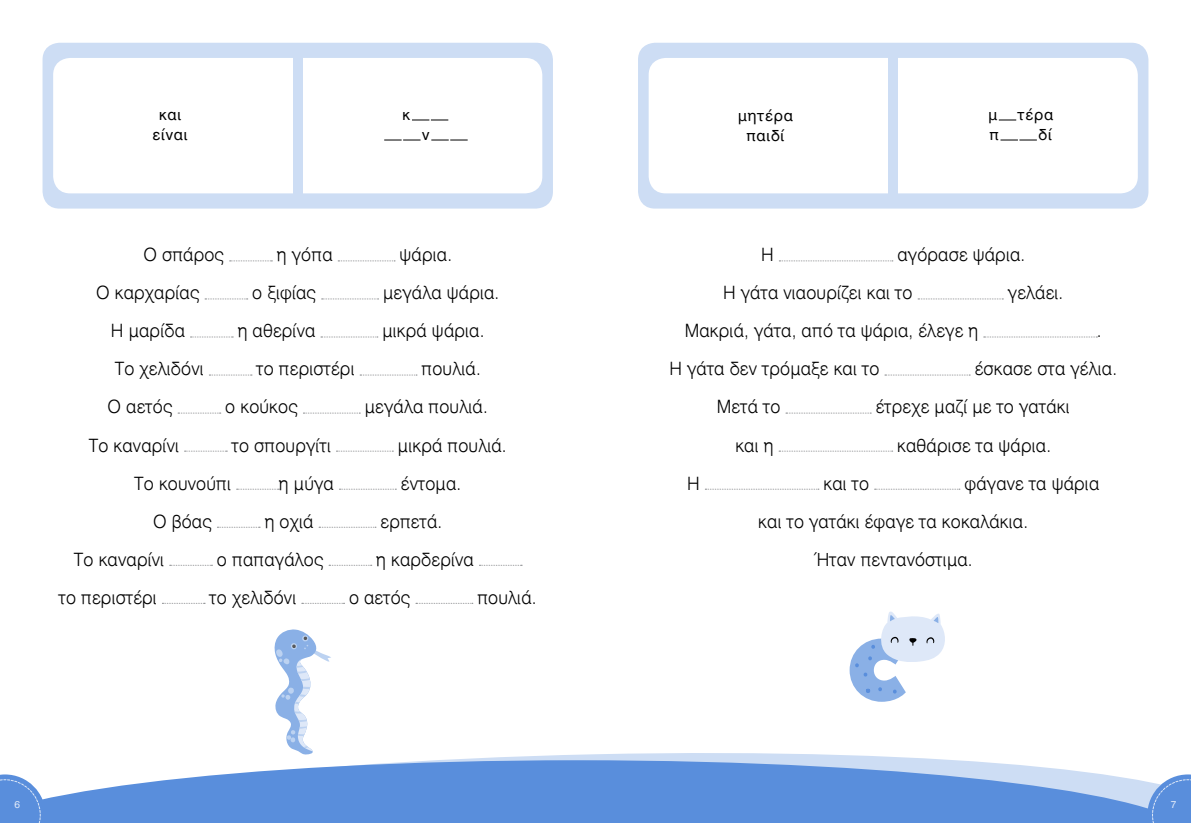
<style>
.page{position:relative;width:1191px;height:823px;background:#fff}
.page>*{position:absolute;margin:0;border:0;box-sizing:border-box;transform-origin:0 0}
.t1{font:300 18px/38px "UB Helvetica";letter-spacing:.01em;color:#000}
.t2{font:15px/20px "UB Helvetica";letter-spacing:.055em;color:#000;text-align:center}
.t3{font:10px "UB Helvetica";color:#dee8f8}
</style>
<div class="page">
<div style="left:43px;top:43px;width:510px;height:165px;background:#cdddf4;border-radius:17px"></div>
<div style="left:53px;top:58px;width:489px;height:135px;background:#fff;border-radius:17px"></div>
<div style="left:293px;top:54px;width:9px;height:148px;background:#cdddf4"></div>
<svg style="left:303px;top:753px;width:629px;height:6px"></svg>
<svg style="left:46px;top:759px;width:1101px;height:63px;fill:#598edc"></svg>
<svg style="left:1147px;top:774px;width:44px;height:48px"></svg>
<svg style="left:0;top:774px;width:46px;height:48px"></svg>
<div style="left:638px;top:43px;width:510px;height:165px;background:#cdddf4;border-radius:17px"></div>
<div style="left:648px;top:58px;width:489px;height:135px;background:#fff;border-radius:17px"></div>
<div style="left:888px;top:54px;width:10px;height:148px;background:#cdddf4"></div>
<svg style="left:999px;top:120px;width:16px;height:1px"></svg>
<svg style="left:1001px;top:140px;width:35px;height:1px"></svg>
<svg style="left:779px;top:260px;width:114px;height:1px"></svg>
<svg style="left:918px;top:298px;width:85px;height:1px"></svg>
<svg style="left:983px;top:336px;width:114px;height:1px"></svg>
<svg style="left:885px;top:374px;width:85px;height:1px"></svg>
<svg style="left:786px;top:412px;width:85px;height:1px"></svg>
<svg style="left:779px;top:450px;width:113px;height:1px"></svg>
<svg style="left:705px;top:488px;width:114px;height:1px"></svg>
<svg style="left:874px;top:488px;width:86px;height:1px"></svg>
<svg style="left:412px;top:120px;width:36px;height:1px"></svg>
<svg style="left:385px;top:140px;width:35px;height:1px"></svg>
<svg style="left:432px;top:140px;width:35px;height:1px"></svg>
<svg style="left:230px;top:260px;width:42px;height:1px"></svg>
<svg style="left:338px;top:260px;width:57px;height:1px"></svg>
<svg style="left:205px;top:298px;width:43px;height:1px"></svg>
<svg style="left:322px;top:298px;width:56px;height:1px"></svg>
<svg style="left:190px;top:336px;width:43px;height:1px"></svg>
<svg style="left:321px;top:336px;width:57px;height:1px"></svg>
<svg style="left:209px;top:374px;width:43px;height:1px"></svg>
<svg style="left:360px;top:374px;width:57px;height:1px"></svg>
<svg style="left:178px;top:412px;width:43px;height:1px"></svg>
<svg style="left:303px;top:412px;width:57px;height:1px"></svg>
<svg style="left:184px;top:450px;width:43px;height:1px"></svg>
<svg style="left:336px;top:450px;width:57px;height:1px"></svg>
<svg style="left:237px;top:488px;width:42px;height:1px"></svg>
<svg style="left:339px;top:488px;width:57px;height:1px"></svg>
<svg style="left:217px;top:526px;width:43px;height:1px"></svg>
<svg style="left:319px;top:526px;width:57px;height:1px"></svg>
<svg style="left:170px;top:564px;width:42px;height:1px"></svg>
<svg style="left:329px;top:564px;width:43px;height:1px"></svg>
<svg style="left:479px;top:564px;width:43px;height:1px"></svg>
<svg style="left:162px;top:602px;width:43px;height:1px"></svg>
<svg style="left:302px;top:602px;width:42px;height:1px"></svg>
<svg style="left:416px;top:602px;width:57px;height:1px"></svg>
<svg style="left:849px;top:611px;width:96px;height:90px"></svg>
<svg style="left:274px;top:629px;width:57px;height:125px"></svg>
<p class="t2" style="left:153px;top:105px;width:36px">και είναι</p>
<p class="t2" style="left:402px;top:105px;width:9px">κ</p>
<p class="t2" style="left:422px;top:125px;width:9px">ν</p>
<p class="t2" style="left:738px;top:105px;width:56px">μητέρα παιδί</p>
<p class="t2" style="left:988px;top:105px;width:10px">μ</p>
<p class="t2" style="left:1018px;top:105px;width:37px">τέρα</p>
<p class="t2" style="left:989px;top:125px;width:11px">π</p>
<p class="t2" style="left:1038px;top:125px;width:15px">δί</p>
<p class="t1" style="left:143px;top:235px;width:82px">Ο σπάρος</p>
<p class="t1" style="left:277px;top:235px;width:57px">η γόπα</p>
<p class="t1" style="left:399px;top:235px;width:54px">ψάρια.</p>
<p class="t1" style="left:96px;top:273px;width:105px">Ο καρχαρίας</p>
<p class="t1" style="left:252px;top:273px;width:65px">ο ξιφίας</p>
<p class="t1" style="left:383px;top:273px;width:118px">μεγάλα ψάρια.</p>
<p class="t1" style="left:111px;top:311px;width:75px">Η μαρίδα</p>
<p class="t1" style="left:238px;top:311px;width:79px">η αθερίνα</p>
<p class="t1" style="left:382px;top:311px;width:104px">μικρά ψάρια.</p>
<p class="t1" style="left:115px;top:349px;width:91px">Το χελιδόνι</p>
<p class="t1" style="left:256px;top:349px;width:99px">το περιστέρι</p>
<p class="t1" style="left:421px;top:349px;width:61px">πουλιά.</p>
<p class="t1" style="left:108px;top:387px;width:66px">Ο αετός</p>
<p class="t1" style="left:225px;top:387px;width:74px">ο κούκος</p>
<p class="t1" style="left:365px;top:387px;width:124px">μεγάλα πουλιά.</p>
<p class="t1" style="left:89px;top:425px;width:92px">Τo καναρίνι</p>
<p class="t1" style="left:232px;top:425px;width:101px">το σπουργίτι</p>
<p class="t1" style="left:398px;top:425px;width:110px">μικρά πουλιά.</p>
<p class="t1" style="left:134px;top:463px;width:98px">Το κουνούπι</p>
<p class="t1" style="left:279px;top:463px;width:56px">η μύγα</p>
<p class="t1" style="left:401px;top:463px;width:62px">έντομα.</p>
<p class="t1" style="left:153px;top:501px;width:60px">Ο βόας</p>
<p class="t1" style="left:265px;top:501px;width:50px">η οχιά</p>
<p class="t1" style="left:380px;top:501px;width:63px">ερπετά.</p>
<p class="t1" style="left:74px;top:539px;width:92px">Το καναρίνι</p>
<p class="t1" style="left:217px;top:539px;width:108px">ο παπαγάλος</p>
<p class="t1" style="left:376px;top:539px;width:99px">η καρδερίνα</p>
<p class="t1" style="left:59px;top:577px;width:99px">το περιστέρι</p>
<p class="t1" style="left:210px;top:577px;width:88px">το χελιδόνι</p>
<p class="t1" style="left:349px;top:577px;width:63px">ο αετός</p>
<p class="t1" style="left:477px;top:577px;width:61px">πουλιά.</p>
<p class="t1" style="left:723px;top:235px;width:304px;text-indent:174px">αγόρασε ψάρια.<br>Η γάτα νιαουρίζει και το</p>
<p class="t1" style="left:761px;top:235px;width:14px">Η</p>
<p class="t1" style="left:1007px;top:273px;width:57px">γελάει.</p>
<p class="t1" style="left:685px;top:311px;width:295px">Μακριά, γάτα, από τα ψάρια, έλεγε η</p>
<p class="t1" style="left:1097px;top:311px;width:6px">.</p>
<p class="t1" style="left:669px;top:349px;width:211px">Η γάτα δεν τρόμαξε και το</p>
<p class="t1" style="left:974px;top:349px;width:144px">έσκασε στα γέλια.</p>
<p class="t1" style="left:717px;top:387px;width:65px">Μετά το</p>
<p class="t1" style="left:875px;top:387px;width:195px">έτρεχε μαζί με το γατάκι</p>
<p class="t1" style="left:735px;top:425px;width:40px">και η</p>
<p class="t1" style="left:897px;top:425px;width:155px">καθάρισε τα ψάρια.</p>
<p class="t1" style="left:687px;top:463px;width:14px">Η</p>
<p class="t1" style="left:823px;top:463px;width:47px">και το</p>
<p class="t1" style="left:964px;top:463px;width:136px">φάγανε τα ψάρια</p>
<p class="t1" style="left:758px;top:501px;width:271px">και το γατάκι έφαγε τα κοκαλάκια.</p>
<p class="t1" style="left:813px;top:539px;width:160px">Ήταν πεντανόστιμα.</p>
<p class="t3" style="left:15px;top:798px;width:7px">6</p>
<p class="t3" style="left:1170px;top:798px;width:7px">7</p>
</div>
